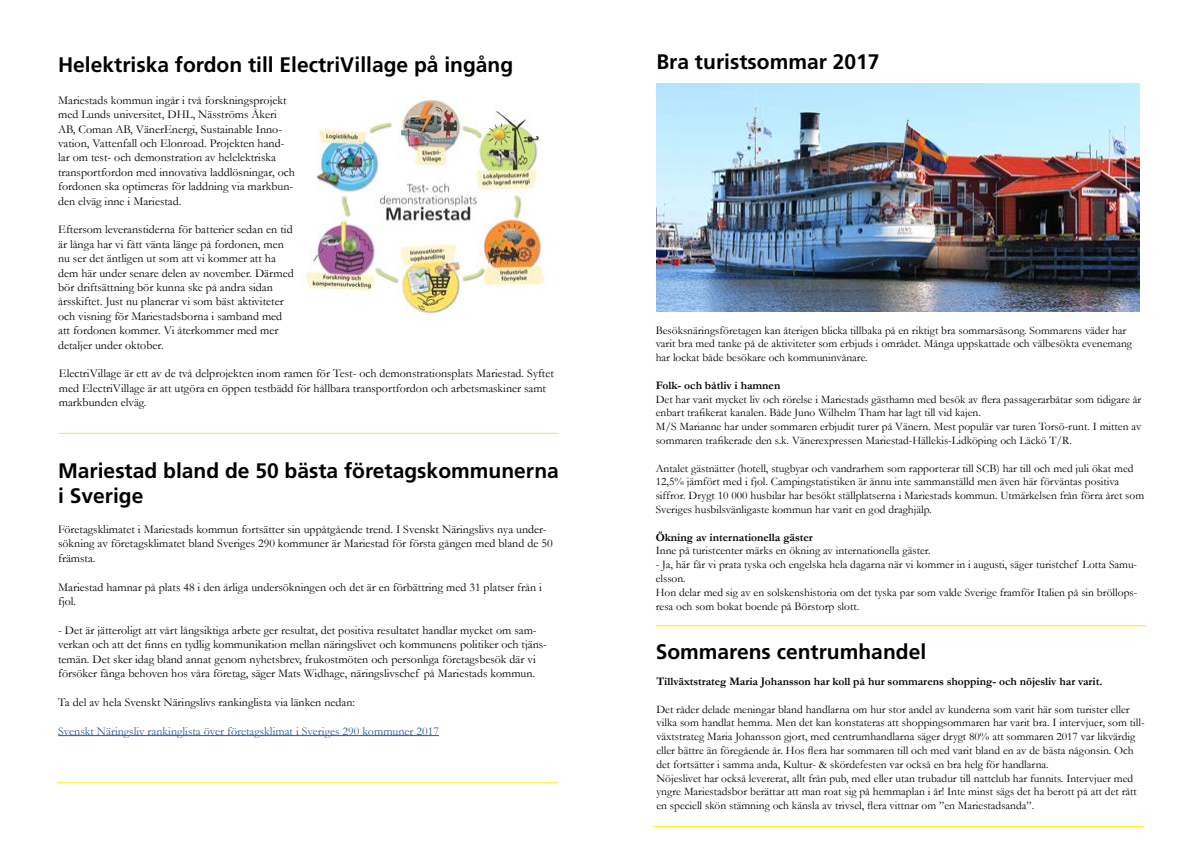
<style>
.page{position:relative;width:1191px;height:842px;background:#fff}
.page>*{position:absolute;margin:0;border:0;box-sizing:border-box;transform-origin:0 0}
.t1{font:700 21px/25.2px "Frutiger";color:#000}
.t2{font:12px/14.4px "Garamond";color:#000}
.t3{font:12px "Garamond";color:#275b9b}
.t4{font:11.5px/13.8px "Garamond";color:#000}
.t5{font:700 11.5px "Garamond";color:#000}
</style>
<div class="page">
<hr style="left:57px;top:782px;width:501px;height:1px;background:#ffed00">
<img style="left:656px;top:84px;width:484px;height:227px">
<img style="left:305px;top:99px;width:240px;height:216px">
<hr style="left:653px;top:826px;width:491px;height:1px;background:#ffed00">
<hr style="left:59px;top:433px;width:500px;height:1px;background:#ffed00">
<hr style="left:58px;top:735px;width:381px;height:1px;background:#275b9b">
<hr style="left:656px;top:625px;width:490px;height:1px;background:#ffed00">
<h1 class="t1" style="left:58px;top:53px;width:456px">Helektriska fordon till ElectriVillage på ingång</h1>
<h1 class="t1" style="left:656px;top:49px;width:224px">Bra turistsommar 2017</h1>
<p class="t2" style="left:58px;top:93px;width:238px">Mariestads kommun ingår i två forskningsprojekt med Lunds universitet, DHL, Näsströms Åkeri AB, Coman AB, VänerEnergi, Sustainable Inno&shy;vation, Vattenfall och Elonroad. Projekten hand&shy;lar om test- och demonstration av helelektriska transportfordon med innovativa laddlösningar, och fordonen ska optimeras för laddning via markbun&shy;den elväg inne i Mariestad.</p>
<p class="t2" style="left:58px;top:222px;width:237px">Eftersom leveranstiderna för batterier sedan en tid är långa har vi fått vänta länge på fordonen, men nu ser det äntligen ut som att vi kommer att ha dem här under senare delen av november. Därmed bör driftsättning bör kunna ske på andra sidan årsskiftet. Just nu planerar vi som bäst aktiviteter och visning för Mariestadsborna i samband med att fordonen kommer. Vi återkommer med mer detaljer under oktober.</p>
<p class="t4" style="left:656px;top:323px;width:478px">Besöksnäringsföretagen kan återigen blicka tillbaka på en riktigt bra sommarsäsong. Sommarens väder har varit bra med tanke på de aktiviteter som erbjuds i området. Många uppskattade och välbesökta evenemang har lockat både besökare och kommuninvånare.</p>
<p class="t5" style="left:656px;top:377px;width:126px">Folk- och båtliv i hamnen</p>
<p class="t4" style="left:656px;top:392px;width:487px">Det har varit mycket liv och rörelse i Mariestads gästhamn med besök av flera passagerarbåtar som tidigare år enbart trafikerat kanalen. Både Juno Wilhelm Tham har lagt till vid kajen.<br>M/S Marianne har under sommaren erbjudit turer på Vänern. Mest populär var turen Torsö-runt. I mitten av sommaren trafikerade den s.k. Vänerexpressen Mariestad-Hällekis-Lidköping och Läckö T/R.</p>
<p class="t4" style="left:656px;top:461px;width:490px">Antalet gästnätter (hotell, stugbyar och vandrarhem som rapporterar till SCB) har till och med juli ökat med 12,5% jämfört med i fjol. Campingstatistiken är ännu inte sammanställd men även här förväntas positiva siffror. Drygt 10 000 husbilar har besökt ställplatserna i Mariestads kommun. Utmärkelsen från förra året som Sveriges husbilsvänligaste kommun har varit en god draghjälp.</p>
<p class="t5" style="left:656px;top:529px;width:159px">Ökning av internationella gäster</p>
<p class="t4" style="left:656px;top:543px;width:276px">Inne på turistcenter märks en ökning av internationella gäster.</p>
<p class="t4" style="left:656px;top:557px;width:483px">- Ja, här får vi prata tyska och engelska hela dagarna när vi kommer in i augusti, säger turistchef Lotta Samu&shy;elsson.<br>Hon delar med sig av en solskenshistoria om det tyska par som valde Sverige framför Italien på sin bröllops&shy;resa och som bokat boende på Börstorp slott.</p>
<p class="t2" style="left:59px;top:366px;width:496px">ElectriVillage är ett av de två delprojekten inom ramen för Test- och demonstrationsplats Mariestad. Syftet med ElectriVillage är att utgöra en öppen testbädd för hållbara transportfordon och arbetsmaskiner samt markbunden elväg.</p>
<h1 class="t1" style="left:58px;top:458px;width:502px">Mariestad bland de 50 bästa företagskommunerna i Sverige</h1>
<p class="t2" style="left:58px;top:522px;width:496px">Företagsklimatet i Mariestads kommun fortsätter sin uppåtgående trend. I Svenskt Näringslivs nya under&shy;sökning av företagsklimatet bland Sveriges 290 kommuner är Mariestad för första gången med bland de 50 främsta.</p>
<p class="t2" style="left:58px;top:579px;width:485px">Mariestad hamnar på plats 48 i den årliga undersökningen och det är en förbättring med 31 platser från i fjol.</p>
<p class="t2" style="left:58px;top:623px;width:490px">- Det är jätteroligt att vårt långsiktiga arbete ger resultat, det positiva resultatet handlar mycket om sam&shy;verkan och att det finns en tydlig kommunikation mellan näringslivet och kommunens politiker och tjäns&shy;temän. Det sker idag bland annat genom nyhetsbrev, frukostmöten och personliga företagsbesök där vi försöker fånga behoven hos våra företag, säger Mats Widhage, näringslivschef på Mariestads kommun.</p>
<p class="t2" style="left:58px;top:695px;width:298px">Ta del av hela Svenskt Näringslivs rankinglista via länken nedan:</p>
<p class="t3" style="left:58px;top:723px;width:382px">Svenskt Näringsliv rankinglista över företagsklimat i Sveriges 290 kommuner 2017</p>
<h1 class="t1" style="left:656px;top:639px;width:272px">Sommarens centrumhandel</h1>
<p class="t5" style="left:656px;top:673px;width:447px">Tillväxtstrateg Maria Johansson har koll på hur sommarens shopping- och nöjesliv har varit.</p>
<p class="t4" style="left:656px;top:702px;width:490px">Det råder delade meningar bland handlarna om hur stor andel av kunderna som varit här som turister eller vilka som handlat hemma. Men det kan konstateras att shoppingsommaren har varit bra. I intervjuer, som till&shy;växtstrateg Maria Johansson gjort, med centrumhandlarna säger drygt 80% att sommaren 2017 var likvärdig eller bättre än föregående år. Hos flera har sommaren till och med varit bland en av de bästa någonsin. Och det fortsätter i samma anda, Kultur- &amp; skördefesten var också en bra helg för handlarna.<br>Nöjeslivet har också levererat, allt från pub, med eller utan trubadur till nattclub har funnits. Intervjuer med yngre Mariestadsbor berättar att man roat sig på hemmaplan i år! Inte minst sägs det ha berott på att det rått en speciell skön stämning och känsla av trivsel, flera vittnar om ”en Mariestadsanda”.</p>
</div>
